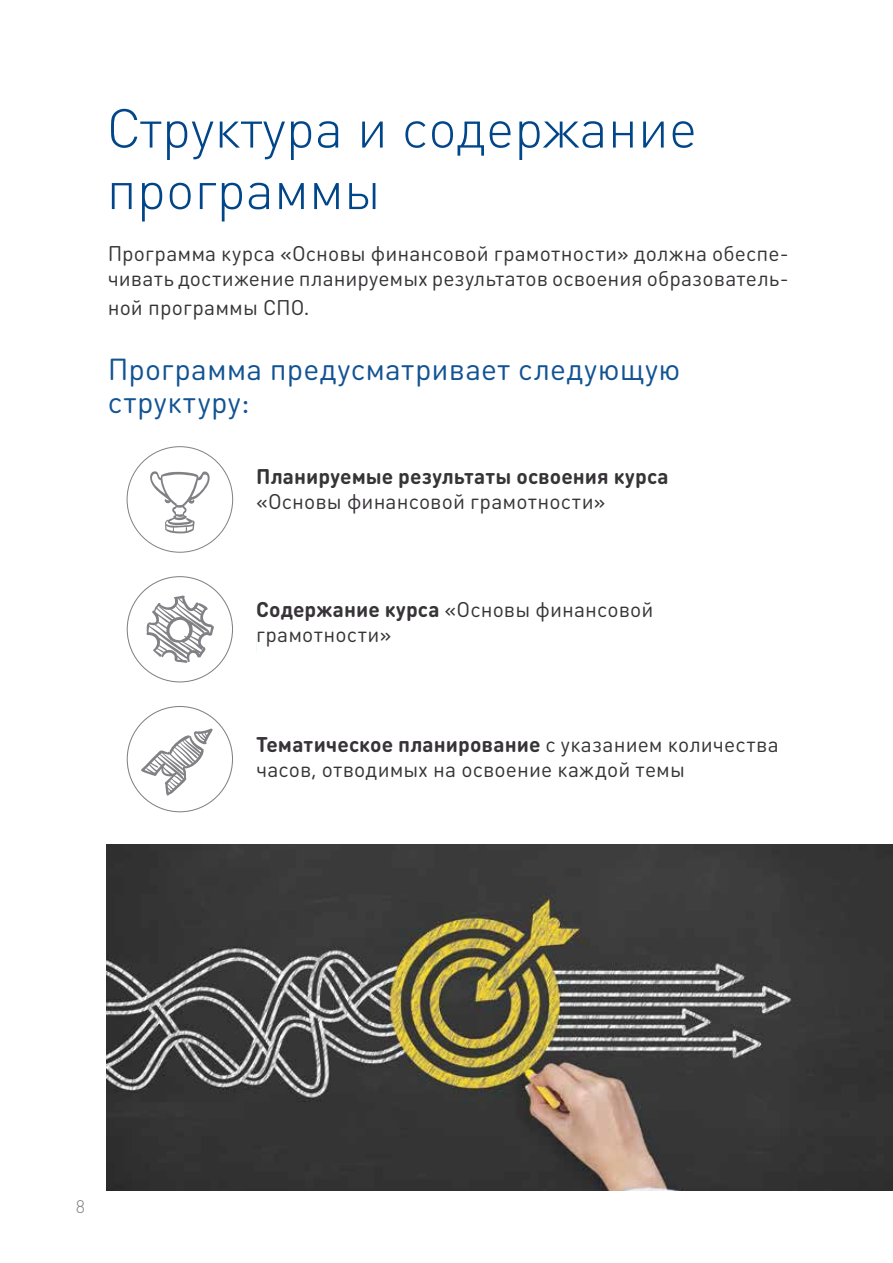
<style>
.page{position:relative;width:893px;height:1263px;background:#fff}
.page>*{position:absolute;margin:0;border:0;box-sizing:border-box;transform-origin:0 0}
.t1{font:300 54px/61.5px "DIN Pro";color:#004689}
.t2{font:30px/33px "DIN Round Pro";letter-spacing:.01em;color:#125393}
.t3{font:21px/25.2px "DIN Round Pro";letter-spacing:.005em;color:#373437}
.t4{font:700 21px "DIN Round Pro";letter-spacing:.005em;color:#373437}
.t5{font:300 18px "DIN Pro";color:#818084}
.s1{font-weight:700}
</style>
<div class="page">
<svg style="left:150px;top:471px;width:60px;height:63px"></svg>
<svg style="left:146px;top:596px;width:68px;height:67px"></svg>
<svg style="left:141px;top:729px;width:72px;height:67px"></svg>
<img style="left:106px;top:844px;width:787px;height:347px">
<h1 class="t1" style="left:107px;top:95px;width:592px">Структура и содержание программы</h1>
<p class="t3" style="left:108px;top:240px;width:682px">Программа курса «Основы финансовой грамотности» должна обеспе&shy;чивать достижение планируемых результатов освоения образователь-</p>
<p class="t3" style="left:108px;top:294px;width:203px">ной программы СПО.</p>
<h2 class="t2" style="left:108px;top:352px;width:574px">Программа предусматривает следующую структуру:</h2>
<p class="t4" style="left:256px;top:462px;width:414px">Планируемые результаты освоения курса</p>
<p class="t3" style="left:256px;top:488px;width:351px">«Основы финансовой грамотности»</p>
<p class="t3" style="left:256px;top:596px;width:399px"><span class="s1">Содержание курса</span> «Основы финансовой грамотности»</p>
<p class="t3" style="left:256px;top:731px;width:524px"><span class="s1">Тематическое планирование</span> с указанием количества часов, отводимых на освоение каждой темы</p>
<p class="t5" style="left:76px;top:1194px;width:11px">8</p>
</div>
